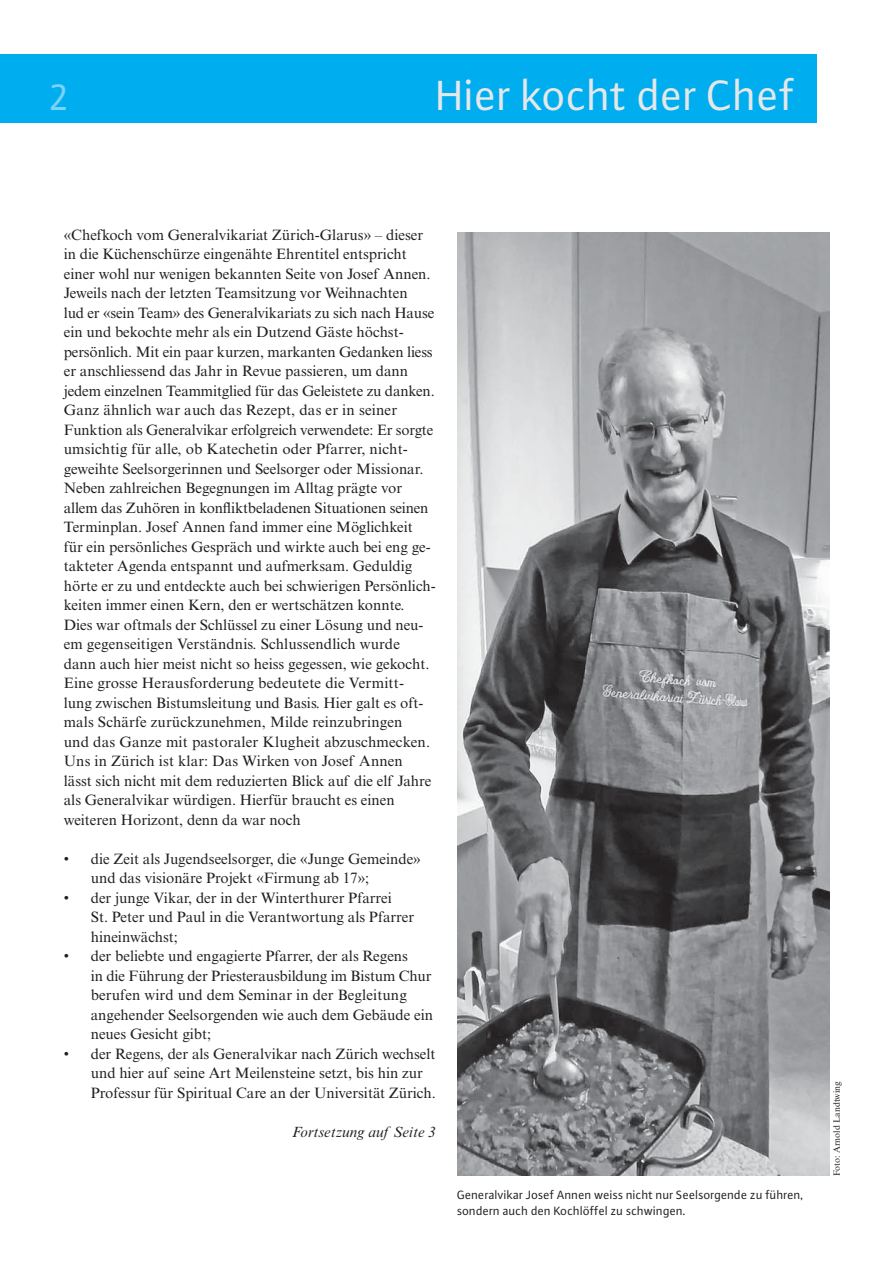
<style>
.page{position:relative;width:893px;height:1263px;background:#fff}
.page>*{position:absolute;margin:0;border:0;box-sizing:border-box;transform-origin:0 0}
.t1{font:45px "Plus Sans Pro";color:#e6e7e8}
.t2{font:39px "Plus Sans Pro";color:#7bd3f7}
.t3{font:15px/19.5px "Times New Roman MT Std";color:#231f20}
.t4{font:italic 15px "Times New Roman MT Std";color:#231f20}
.t5{font:12.75px/16.5px "Plus Sans Pro";color:#231f20}
.t6{font:9px "Times New Roman MT Std";color:#231f20}
</style>
<div class="page">
<div style="left:0;top:55px;width:816px;height:68px;background:#00aeef"></div>
<img style="left:457px;top:232px;width:372px;height:944px">
<h2 class="t2" style="left:49px;top:83px;width:23px">2</h2>
<h1 class="t1" style="left:436px;top:78px;width:360px">Hier kocht der Chef</h1>
<p class="t3" style="left:64px;top:226px;width:374px">«Chefkoch vom Generalvikariat Zürich-Glarus» – dieser in die Küchenschürze eingenähte Ehrentitel entspricht einer wohl nur wenigen bekannten Seite von Josef Annen.<br>Jeweils nach der letzten Teamsitzung vor Weihnachten<br>lud er «sein Team» des Generalvikariats zu sich nach Hause ein und bekochte mehr als ein Dutzend Gäste höchst&shy;persönlich. Mit ein paar kurzen, markanten Gedanken liess er anschliessend das Jahr in Revue passieren, um dann jedem einzelnen Teammitglied für das Geleistete zu danken.<br>Ganz ähnlich war auch das Rezept, das er in seiner Funktion als Generalvikar erfolgreich verwendete: Er sorgte umsichtig für alle, ob Katechetin oder Pfarrer, nicht&shy;geweihte Seelsorgerinnen und Seelsorger oder Missionar.<br>Neben zahlreichen Begegnungen im Alltag prägte vor allem das Zuhören in konfliktbeladenen Situationen seinen Terminplan. Josef Annen fand immer eine Möglichkeit<br>für ein persönliches Gespräch und wirkte auch bei eng ge&shy;takteter Agenda entspannt und aufmerksam. Geduldig hörte er zu und entdeckte auch bei schwierigen Persönlich&shy;keiten immer einen Kern, den er wertschätzen konnte.<br>Dies war oftmals der Schlüssel zu einer Lösung und neu&shy;em gegenseitigen Verständnis. Schlussendlich wurde dann auch hier meist nicht so heiss gegessen, wie gekocht.<br>Eine grosse Herausforderung bedeutete die Vermitt - lung zwischen Bistumsleitung und Basis. Hier galt es oft&shy;mals Schärfe zurückzunehmen, Milde reinzubringen<br>und das Ganze mit pastoraler Klugheit abzuschmecken.<br>Uns in Zürich ist klar: Das Wirken von Josef Annen<br>lässt sich nicht mit dem reduzierten Blick auf die elf Jahre als Generalvikar würdigen. Hierfür braucht es einen weiteren Horizont, denn da war noch</p>
<p class="t3" style="left:91px;top:850px;width:331px;text-indent:-27px">• die Zeit als Jugendseelsorger, die «Junge Gemeinde» und das visionäre Projekt «Firmung ab 17»;</p>
<p class="t3" style="left:91px;top:889px;width:325px;text-indent:-27px">• der junge Vikar, der in der Winterthurer Pfarrei<br>St. Peter und Paul in die Verantwortung als Pfarrer hineinwächst;</p>
<p class="t3" style="left:91px;top:948px;width:344px;text-indent:-27px">• der beliebte und engagierte Pfarrer, der als Regens<br>in die Führung der Priesterausbildung im Bistum Chur berufen wird und dem Seminar in der Begleitung angehender Seelsorgenden wie auch dem Gebäude ein neues Gesicht gibt;</p>
<p class="t3" style="left:91px;top:1045px;width:347px;text-indent:-27px">• der Regens, der als Generalvikar nach Zürich wechselt und hier auf seine Art Meilensteine setzt, bis hin zur<br>Professur für Spiritual Care an der Universität Zürich.</p>
<p class="t4" style="left:292px;top:1126px;width:145px">Fortsetzung auf Seite 3</p>
<p class="t5" style="left:457px;top:1187px;width:348px">Generalvikar Josef Annen weiss nicht nur Seelsorgende zu führen, sondern auch den Kochlöffel zu schwingen.</p>
<p class="t6" style="left:833px;top:1176px;width:96px;rotate:-90deg">Foto: Arnold Landtwing</p>
</div>
